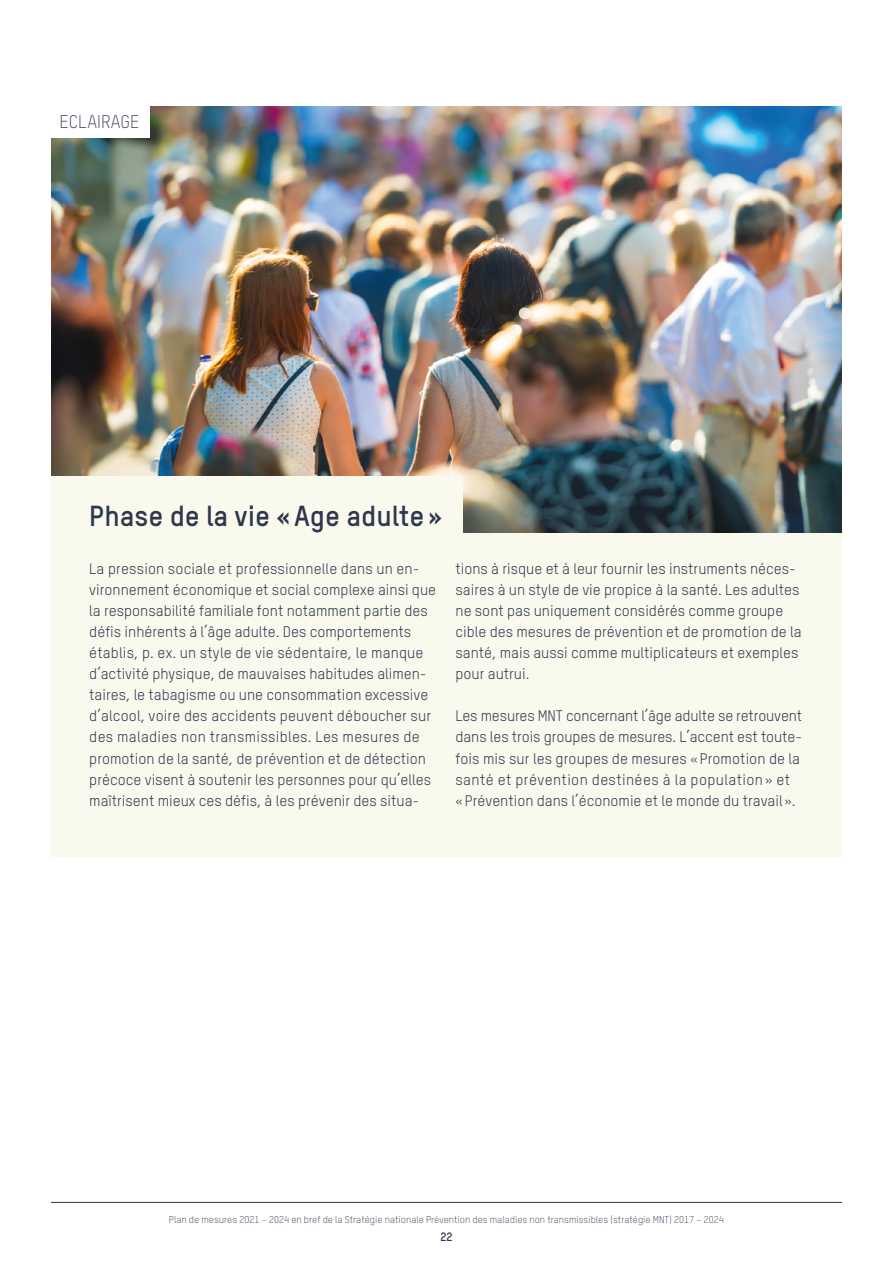
<style>
.page{position:relative;width:893px;height:1263px;background:#fff}
.page>*{position:absolute;margin:0;border:0;box-sizing:border-box;transform-origin:0 0}
.t1{font:700 28.5px "TSTAR";color:#2d374d}
.t2{font:300 18px "TSTAR";color:#2d374d}
.t3{font:15px/21px "TSTAR";color:#2d374d}
.t4{font:700 12px "TSTAR";color:#2d374d}
.t5{font:700 12px "TSTAR";color:#2a344b}
.t6{font:300 9.75px "TSTAR";color:#2d374d}
.t7{font:300 9.75px "TSTAR";color:#2a344b}
.s1{font-weight:700}
</style>
<div class="page">
<hr style="left:51px;top:1202px;width:791px;height:1px;background:#2a344b">
<img style="left:51px;top:106px;width:791px;height:427px">
<div style="left:51px;top:533px;width:791px;height:324px;background:#f9faed"></div>
<div style="left:51px;top:476px;width:411px;height:58px;background:#f9faed"></div>
<div style="left:51px;top:105px;width:99px;height:33px;background:#fff"></div>
<p class="t2" style="left:60px;top:111px;width:81px">ECLAIRAGE</p>
<h1 class="t1" style="left:89px;top:497px;width:354px">Phase de la vie «Age adulte»</h1>
<p class="t3" style="left:89px;top:558px;width:348px">La pression sociale et professionnelle dans un en&shy;vironnement économique et social complexe ainsi que la responsabilité familiale font notamment partie des défis inhérents à l’âge adulte. Des comportements établis, p. ex. un style de vie sédentaire, le manque d’activité physique, de mauvaises habitudes alimen&shy;taires, le tabagisme ou une consommation excessive d’alcool, voire des accidents peuvent déboucher sur des maladies non transmissibles. Les mesures de promotion de la santé, de prévention et de détection précoce visent à soutenir les personnes pour qu’elles maîtrisent mieux ces défis, à les prévenir des situa-</p>
<p class="t3" style="left:455px;top:558px;width:348px">tions à risque et à leur fournir les instruments néces&shy;saires à un style de vie propice à la santé. Les adultes ne sont pas uniquement considérés comme groupe cible des mesures de prévention et de promotion de la santé, mais aussi comme multiplicateurs et exemples pour autrui.</p>
<p class="t3" style="left:455px;top:705px;width:348px">Les mesures MNT concernant l’âge adulte se retrouvent dans les trois groupes de mesures. L’accent est toute&shy;fois mis sur les groupes de mesures « Promotion de la santé et prévention destinées à la population » et «Prévention dans l’économie et le monde du travail ».</p>
<p class="t7" style="left:169px;top:1213px;width:557px">Plan de mesures 2021 – 2024 en bref de la Str tégie nationale Prévention des maladie non transmiss bles (stratégie MNT) 2017 – 2024</p>
<p class="t5" style="left:446px;top:1229px;width:8px">2</p>
<p class="t6" style="left:147px;top:1213px;width:599px">Plan de mesures 2021–2024 de la Stratégie nationale Prévention des maladies non transmissibles (stratégie MNT) 2017–2024 <span class="s1">– Thèmes majeurs</span></p>
<p class="t4" style="left:440px;top:1229px;width:14px">29</p>
</div>
